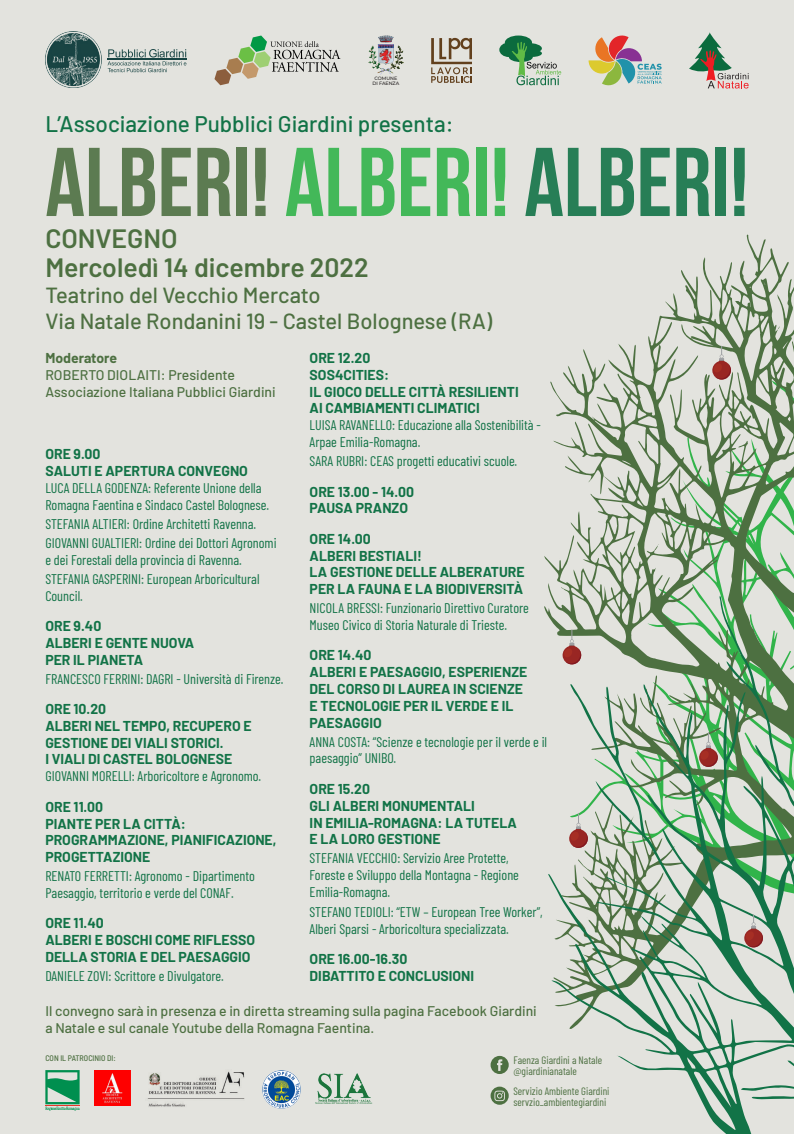
<style>
.page{position:relative;width:794px;height:1134px;background:#e3e3de}
.page>*{position:absolute;margin:0;border:0;box-sizing:border-box;transform-origin:0 0}
.t1{font:700 97.44px "Bebas Neue";color:#4d7041}
.t2{font:600 26.48px/29px "Barlow";color:#4d7041}
.t3{font:500 22.52px "Barlow";color:#127347}
.t4{font:500 21.84px/26.2px "Barlow";color:#4d7041}
.t5{font:14px/16.8px "Barlow Condensed";color:#127347}
.t6{font:700 14px/16.8px "Barlow";color:#127347}
.t7{font:500 14px/16.8px "Barlow";color:#4d7041}
.t8{font:700 14px "Barlow";color:#4d7041}
.t9{font:10.76px/10.8px "Barlow Condensed";color:#4d7041}
.t10{font:500 semi-condensed 8.08px "Barlow";color:#4d7041}
.t11{font:500 4.8px/5.8px "Montserrat";color:#231f20;text-align:center}
.s1{color:#31b44a}
.s2{color:#127347}
</style>
<div class="page">
<svg style="left:544px;top:152px;width:250px;height:982px;fill:#e3e3de"></svg>
<svg style="left:654px;top:544px;width:5px;height:7px"></svg>
<svg style="left:548px;top:574px;width:246px;height:560px;fill:#e3e3de"></svg>
<svg style="left:562px;top:630px;width:19px;height:34px"></svg>
<svg style="left:744px;top:915px;width:19px;height:32px"></svg>
<svg style="left:712px;top:346px;width:19px;height:34px"></svg>
<svg style="left:569px;top:807px;width:25px;height:41px"></svg>
<svg style="left:695px;top:733px;width:22px;height:36px"></svg>
<img style="left:316px;top:1073px;width:56px;height:30px">
<img style="left:45px;top:32px;width:56px;height:56px">
<svg style="left:108px;top:49px;width:78px;height:23px"></svg>
<hr style="left:107px;top:59px;width:80px;height:1px;background:#184443">
<svg style="left:490px;top:1056px;width:19px;height:18px"></svg>
<svg style="left:490px;top:1087px;width:19px;height:18px"></svg>
<img style="left:368px;top:33px;width:36px;height:43px">
<svg style="left:431px;top:38px;width:41px;height:45px"></svg>
<svg style="left:214px;top:36px;width:126px;height:49px"></svg>
<svg style="left:689px;top:32px;width:60px;height:57px"></svg>
<svg style="left:588px;top:34px;width:73px;height:53px"></svg>
<div style="left:499px;top:43px;width:19px;height:14px;background:#0b6b3e;border-radius:50%"></div>
<div style="left:505px;top:36px;width:27px;height:14px;background:#0b6b3e;border-radius:50%"></div>
<div style="left:509px;top:52px;width:24px;height:10px;background:#0b6b3e;border-radius:50%"></div>
<svg style="left:512px;top:41px;width:49px;height:44px"></svg>
<svg style="left:45px;top:1070px;width:35px;height:41px"></svg>
<img style="left:145px;top:1069px;width:102px;height:40px">
<img style="left:94px;top:1070px;width:36px;height:36px">
<img style="left:262px;top:1070px;width:39px;height:39px;border-radius:19px">
<p class="t11" style="left:372px;top:75px;width:28px">COMUNE<br>DI FAENZA</p>
<h3 class="t3" style="left:45px;top:107px;width:410px">L’Associazione Pubblici Giardini presenta:</h3>
<h1 class="t1" style="left:45px;top:129px;width:705px">ALBERI! <span class="s1">ALBERI!</span> <span class="s2">ALBERI!</span></h1>
<h2 class="t2" style="left:45px;top:222px;width:325px">CONVEGNO<br>Mercoledì 14 dicembre 2022</h2>
<h3 class="t4" style="left:45px;top:280px;width:448px">Teatrino del Vecchio Mercato<br>Via Natale Rondanini 19 - Castel Bolognese (RA)</h3>
<p class="t8" style="left:45px;top:348px;width:73px">Moderatore</p>
<p class="t7" style="left:45px;top:365px;width:232px">ROBERTO DIOLAITI: Presidente<br>Associazione Italiana Pubblici Giardini</p>
<p class="t6" style="left:45px;top:445px;width:204px">ORE 9.00<br>SALUTI E APERTURA CONVEGNO</p>
<p class="t5" style="left:45px;top:478px;width:225px">LUCA DELLA GODENZA: Referente Unione della<br>Romagna Faentina e Sindaco Castel Bolognese.</p>
<p class="t5" style="left:45px;top:513px;width:233px;line-height:19.1px">STEFANIA ALTIERI: Ordine Architetti Ravenna.<br>GIOVANNI GUALTIERI: Ordine dei Dottori Agronomi</p>
<p class="t5" style="left:45px;top:549px;width:216px;line-height:19.1px">e dei Forestali della provincia di Ravenna.<br>STEFANIA GASPERINI: European Arboricultural</p>
<p class="t5" style="left:45px;top:586px;width:39px">Council.</p>
<p class="t6" style="left:45px;top:616px;width:150px">ORE 9.40<br>ALBERI E GENTE NUOVA<br>PER IL PIANETA</p>
<p class="t5" style="left:45px;top:669px;width:240px">FRANCESCO FERRINI: DAGRI - Università di Firenze.</p>
<p class="t6" style="left:45px;top:699px;width:208px">ORE 10.20<br>ALBERI NEL TEMPO, RECUPERO E<br>GESTIONE DEI VIALI STORICI.<br>I VIALI DI CASTEL BOLOGNESE</p>
<p class="t5" style="left:45px;top:767px;width:217px">GIOVANNI MORELLI: Arboricoltore e Agronomo.</p>
<p class="t6" style="left:45px;top:797px;width:233px">ORE 11.00<br>PIANTE PER LA CITTÀ:<br>PROGRAMMAZIONE, PIANIFICAZIONE,<br>PROGETTAZIONE</p>
<p class="t5" style="left:45px;top:867px;width:211px">RENATO FERRETTI: Agronomo - Dipartimento<br>Paesaggio, territorio e verde del CONAF.</p>
<p class="t6" style="left:45px;top:914px;width:211px">ORE 11.40<br>ALBERI E BOSCHI COME RIFLESSO<br>DELLA STORIA E DEL PAESAGGIO</p>
<p class="t5" style="left:45px;top:966px;width:180px">DANIELE ZOVI: Scrittore e Divulgatore.</p>
<p class="t6" style="left:310px;top:348px;width:210px">ORE 12.20<br>SOS4CITIES:<br>IL GIOCO DELLE CITTÀ RESILIENTI<br>AI CAMBIAMENTI CLIMATICI</p>
<p class="t5" style="left:310px;top:416px;width:233px">LUISA RAVANELLO: Educazione alla Sostenibilità -<br>Arpae Emilia-Romagna.</p>
<p class="t5" style="left:310px;top:452px;width:209px">SARA RUBRI: CEAS progetti educativi scuole.</p>
<p class="t6" style="left:310px;top:482px;width:106px">ORE 13.00 - 14.00<br>PAUSA PRANZO</p>
<p class="t6" style="left:310px;top:529px;width:217px">ORE 14.00<br>ALBERI BESTIALI!<br>LA GESTIONE DELLE ALBERATURE<br>PER LA FAUNA E LA BIODIVERSITÀ</p>
<p class="t5" style="left:310px;top:599px;width:221px">NICOLA BRESSI: Funzionario Direttivo Curatore<br>Museo Civico di Storia Naturale di Trieste.</p>
<p class="t6" style="left:310px;top:646px;width:219px">ORE 14.40<br>ALBERI E PAESAGGIO, ESPERIENZE<br>DEL CORSO DI LAUREA IN SCIENZE<br>E TECNOLOGIE PER IL VERDE E IL<br>PAESAGGIO</p>
<p class="t5" style="left:310px;top:732px;width:239px">ANNA COSTA: “Scienze e tecnologie per il verde e il paesaggio” UNIBO.</p>
<p class="t6" style="left:310px;top:779px;width:209px">ORE 15.20<br>GLI ALBERI MONUMENTALI<br>IN EMILIA-ROMAGNA: LA TUTELA<br>E LA LORO GESTIONE</p>
<p class="t5" style="left:310px;top:849px;width:211px">STEFANIA VECCHIO: Servizio Aree Protette,<br>Foreste e Sviluppo della Montagna - Regione<br>Emilia-Romagna.</p>
<p class="t5" style="left:310px;top:903px;width:234px">STEFANO TEDIOLI: “ETW – European Tree Worker”,<br>Alberi Sparsi - Arboricoltura specializzata.</p>
<p class="t6" style="left:310px;top:950px;width:166px">ORE 16.00-16.30<br>DIBATTITO E CONCLUSIONI</p>
<p class="t7" style="left:45px;top:1001px;width:493px">Il convegno sarà in presenza e in diretta streaming sulla pagina Facebook Giardini a Natale e sul canale Youtube della Romagna Faentina.</p>
<p class="t10" style="left:45px;top:1052px;width:72px">CON IL PATROCINIO DI:</p>
<p class="t9" style="left:513px;top:1054px;width:90px">Faenza Giardini a Natale @giardinianatale</p>
<p class="t9" style="left:513px;top:1085px;width:98px">Servizio Ambiente Giardini servzio_ambientegiardini</p>
</div>
